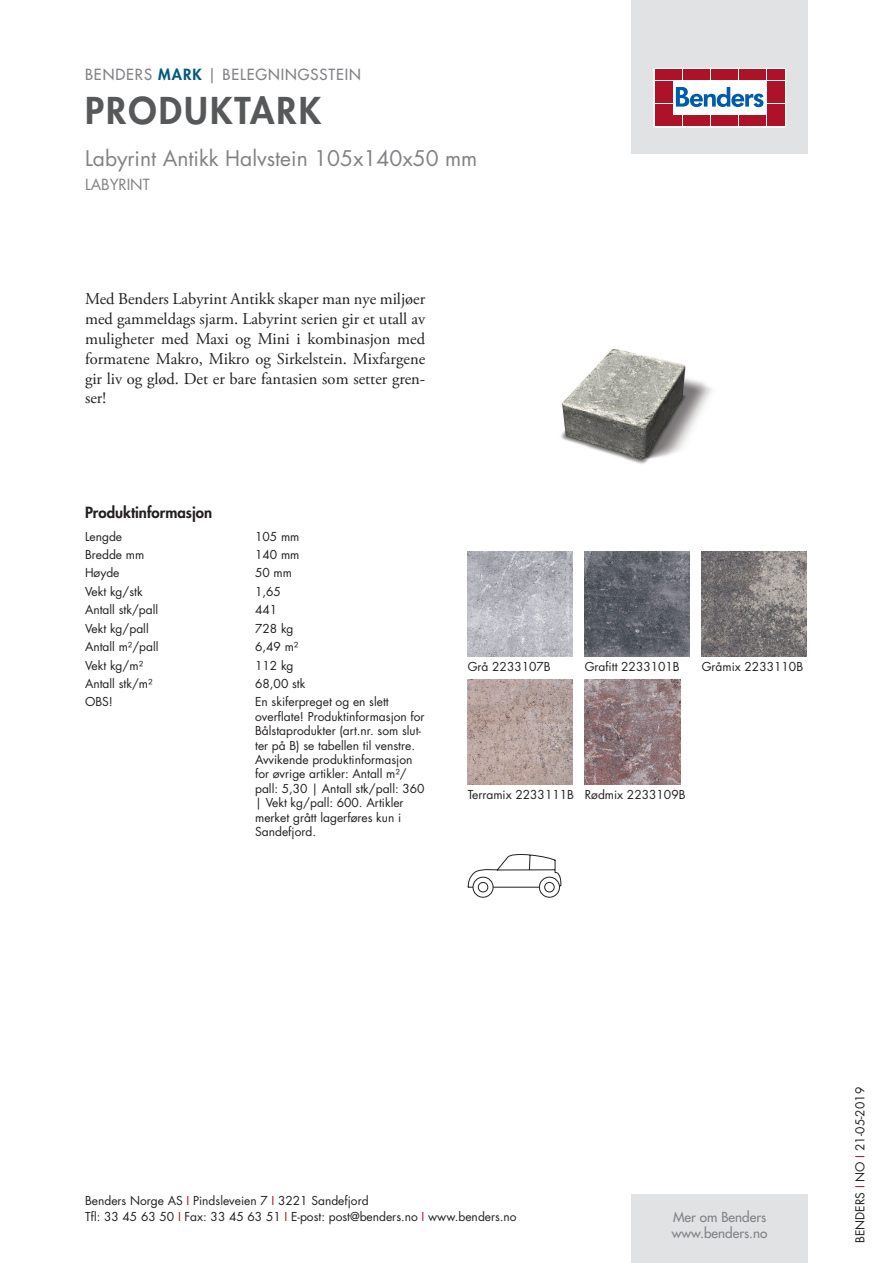
<style>
.page{position:relative;width:893px;height:1263px;background:#fff}
.page>*{position:absolute;margin:0;border:0;box-sizing:border-box;transform-origin:0 0}
.t1{font:800 36px "Futura Std";letter-spacing:.06em;color:#57585a}
.t2{font:21px "Futura Std";color:#808285}
.t3{font:16.5px/19.8px "Adobe Garamond Pro";color:#231f20;text-align:justify}
.t4{font:500 15px "Futura Std";letter-spacing:.06em;color:#808285}
.t5{font:800 15px "Futura Std";color:#231f20}
.t6{font:15px "Futura Std";color:#808285}
.t7{font:500 13.5px/16.2px "Futura Std";color:#808285}
.t8{font:12px/14.4px "Futura Std";color:#231f20}
.s1{font-weight:800;color:#00597d}
.s2{color:#ae1229}
</style>
<div class="page">
<div style="left:631px;top:0;width:177px;height:153px;background:#e1e2e4"></div>
<div style="left:631px;top:1195px;width:177px;height:68px;background:#e1e2e4"></div>
<svg style="left:656px;top:70px;width:128px;height:55px;background:#ebc6cb"></svg>
<div style="left:654px;top:68px;width:132px;height:59px;border:1px solid #fff"></div>
<div style="left:655px;top:70px;width:8px;height:10px;background:#ae1229"></div>
<div style="left:664px;top:70px;width:8px;height:10px;background:#ae1229"></div>
<div style="left:655px;top:81px;width:8px;height:10px;background:#ae1229"></div>
<div style="left:664px;top:81px;width:8px;height:10px;background:#ae1229"></div>
<div style="left:655px;top:93px;width:8px;height:10px;background:#ae1229"></div>
<div style="left:664px;top:93px;width:8px;height:10px;background:#ae1229"></div>
<div style="left:655px;top:104px;width:8px;height:11px;background:#ae1229"></div>
<div style="left:664px;top:104px;width:8px;height:11px;background:#ae1229"></div>
<div style="left:655px;top:116px;width:8px;height:10px;background:#ae1229"></div>
<div style="left:664px;top:116px;width:8px;height:10px;background:#ae1229"></div>
<div style="left:674px;top:70px;width:8px;height:10px;background:#ae1229"></div>
<div style="left:683px;top:70px;width:8px;height:10px;background:#ae1229"></div>
<div style="left:692px;top:70px;width:8px;height:10px;background:#ae1229"></div>
<div style="left:702px;top:70px;width:8px;height:10px;background:#ae1229"></div>
<div style="left:711px;top:70px;width:8px;height:10px;background:#ae1229"></div>
<div style="left:720px;top:70px;width:8px;height:10px;background:#ae1229"></div>
<div style="left:730px;top:70px;width:8px;height:10px;background:#ae1229"></div>
<div style="left:739px;top:70px;width:8px;height:10px;background:#ae1229"></div>
<div style="left:748px;top:70px;width:8px;height:10px;background:#ae1229"></div>
<div style="left:758px;top:70px;width:8px;height:10px;background:#ae1229"></div>
<div style="left:674px;top:116px;width:8px;height:10px;background:#ae1229"></div>
<div style="left:683px;top:116px;width:8px;height:10px;background:#ae1229"></div>
<div style="left:692px;top:116px;width:8px;height:10px;background:#ae1229"></div>
<div style="left:702px;top:116px;width:8px;height:10px;background:#ae1229"></div>
<div style="left:711px;top:116px;width:8px;height:10px;background:#ae1229"></div>
<div style="left:720px;top:116px;width:8px;height:10px;background:#ae1229"></div>
<div style="left:730px;top:116px;width:8px;height:10px;background:#ae1229"></div>
<div style="left:739px;top:116px;width:8px;height:10px;background:#ae1229"></div>
<div style="left:748px;top:116px;width:8px;height:10px;background:#ae1229"></div>
<div style="left:758px;top:116px;width:8px;height:10px;background:#ae1229"></div>
<div style="left:767px;top:70px;width:8px;height:10px;background:#ae1229"></div>
<div style="left:776px;top:70px;width:8px;height:10px;background:#ae1229"></div>
<div style="left:767px;top:81px;width:8px;height:10px;background:#ae1229"></div>
<div style="left:776px;top:81px;width:8px;height:10px;background:#ae1229"></div>
<div style="left:767px;top:93px;width:8px;height:10px;background:#ae1229"></div>
<div style="left:776px;top:93px;width:8px;height:10px;background:#ae1229"></div>
<div style="left:767px;top:104px;width:8px;height:11px;background:#ae1229"></div>
<div style="left:776px;top:104px;width:8px;height:11px;background:#ae1229"></div>
<div style="left:767px;top:116px;width:8px;height:10px;background:#ae1229"></div>
<div style="left:776px;top:116px;width:8px;height:10px;background:#ae1229"></div>
<svg style="left:676px;top:87px;width:87px;height:20px;background:#8ab3d7"></svg>
<img style="left:561px;top:348px;width:151px;height:116px">
<img style="left:468px;top:552px;width:105px;height:105px">
<img style="left:585px;top:552px;width:105px;height:105px">
<img style="left:702px;top:552px;width:105px;height:105px">
<img style="left:468px;top:680px;width:105px;height:105px">
<img style="left:585px;top:680px;width:95px;height:105px">
<div style="left:473px;top:877px;width:20px;height:21px;border:1px solid #231f20;border-radius:50%"></div>
<div style="left:539px;top:877px;width:21px;height:21px;border:1px solid #231f20;border-radius:50%"></div>
<svg style="left:468px;top:854px;width:93px;height:39px"></svg>
<p class="t4" style="left:85px;top:65px;width:277px">BENDERS <span class="s1">MARK</span> | BELEGNINGSSTEIN</p>
<h1 class="t1" style="left:85px;top:87px;width:238px">PRODUKTARK</h1>
<h2 class="t2" style="left:85px;top:144px;width:394px">Labyrint Antikk Halvstein 105x140x50 mm</h2>
<p class="t6" style="left:85px;top:175px;width:66px">LABYRINT</p>
<p class="t3" style="left:85px;top:290px;width:342px">Med Benders Labyrint Antikk skaper man nye miljøer med gammeldags sjarm. Labyrint serien gir et utall av muligheter med Maxi og Mini i kombinasjon med formatene Makro, Mikro og Sirkelstein. Mixfargene gir liv og glød. Det er bare fantasien som setter gren&shy;ser!</p>
<p class="t5" style="left:85px;top:503px;width:129px">Produktinformasjon</p>
<p class="t8" style="left:85px;top:529px;width:39px">Lengde</p>
<p class="t8" style="left:255px;top:529px;width:46px">105 mm</p>
<p class="t8" style="left:85px;top:548px;width:61px">Bredde mm</p>
<p class="t8" style="left:255px;top:548px;width:46px">140 mm</p>
<p class="t8" style="left:85px;top:566px;width:36px">Høyde</p>
<p class="t8" style="left:255px;top:566px;width:38px">50 mm</p>
<p class="t8" style="left:85px;top:584px;width:59px">Vekt kg/stk</p>
<p class="t8" style="left:255px;top:584px;width:27px">1,65</p>
<p class="t8" style="left:85px;top:603px;width:75px">Antall stk/pall</p>
<p class="t8" style="left:255px;top:603px;width:24px">441</p>
<p class="t8" style="left:85px;top:621px;width:65px">Vekt kg/pall</p>
<p class="t8" style="left:255px;top:621px;width:40px">728 kg</p>
<p class="t8" style="left:85px;top:640px;width:75px">Antall m²/pall</p>
<p class="t8" style="left:255px;top:640px;width:45px">6,49 m²</p>
<p class="t8" style="left:85px;top:658px;width:60px">Vekt kg/m²</p>
<p class="t8" style="left:255px;top:658px;width:40px">112 kg</p>
<p class="t8" style="left:85px;top:676px;width:69px">Antall stk/m²</p>
<p class="t8" style="left:255px;top:676px;width:52px">68,00 stk</p>
<p class="t8" style="left:85px;top:695px;width:29px">OBS!</p>
<p class="t8" style="left:255px;top:695px;width:171px">En skiferpreget og en slett overflate! Produktinformasjon for<br>Bålstaprodukter (art.nr. som slut&shy;ter på B) se tabellen til venstre.<br>Avvikende produktinformasjon for øvrige artikler: Antall m²/ pall: 5,30 | Antall stk/pall: 360 | Vekt kg/pall: 600. Artikler merket grått lagerføres kun i<br>Sandefjord.</p>
<p class="t8" style="left:468px;top:660px;width:85px">Grå 2233107B</p>
<p class="t8" style="left:585px;top:660px;width:97px">Grafitt 2233101B</p>
<p class="t8" style="left:702px;top:660px;width:103px">Gråmix 2233110B</p>
<p class="t8" style="left:468px;top:788px;width:219px">Terramix 2233111B Rødmix 2233109B</p>
<p class="t8" style="left:85px;top:1192px;width:433px;line-height:16.5px">Benders Norge AS <span class="s2">I</span> Pindsleveien 7 <span class="s2">I</span> 3221 Sandefjord<br>Tfl: 33 45 63 50 <span class="s2">I</span> Fax: 33 45 63 51 <span class="s2">I</span> E-post: post@benders.no <span class="s2">I</span> www.benders.no</p>
<p class="t7" style="left:672px;top:1209px;width:97px">Mer om Benders www.benders.no</p>
<p class="t8" style="left:853px;top:1243px;width:157px;rotate:-90deg">BENDERS <span class="s2">I</span> NO <span class="s2">I</span> 21-05-2019</p>
</div>
